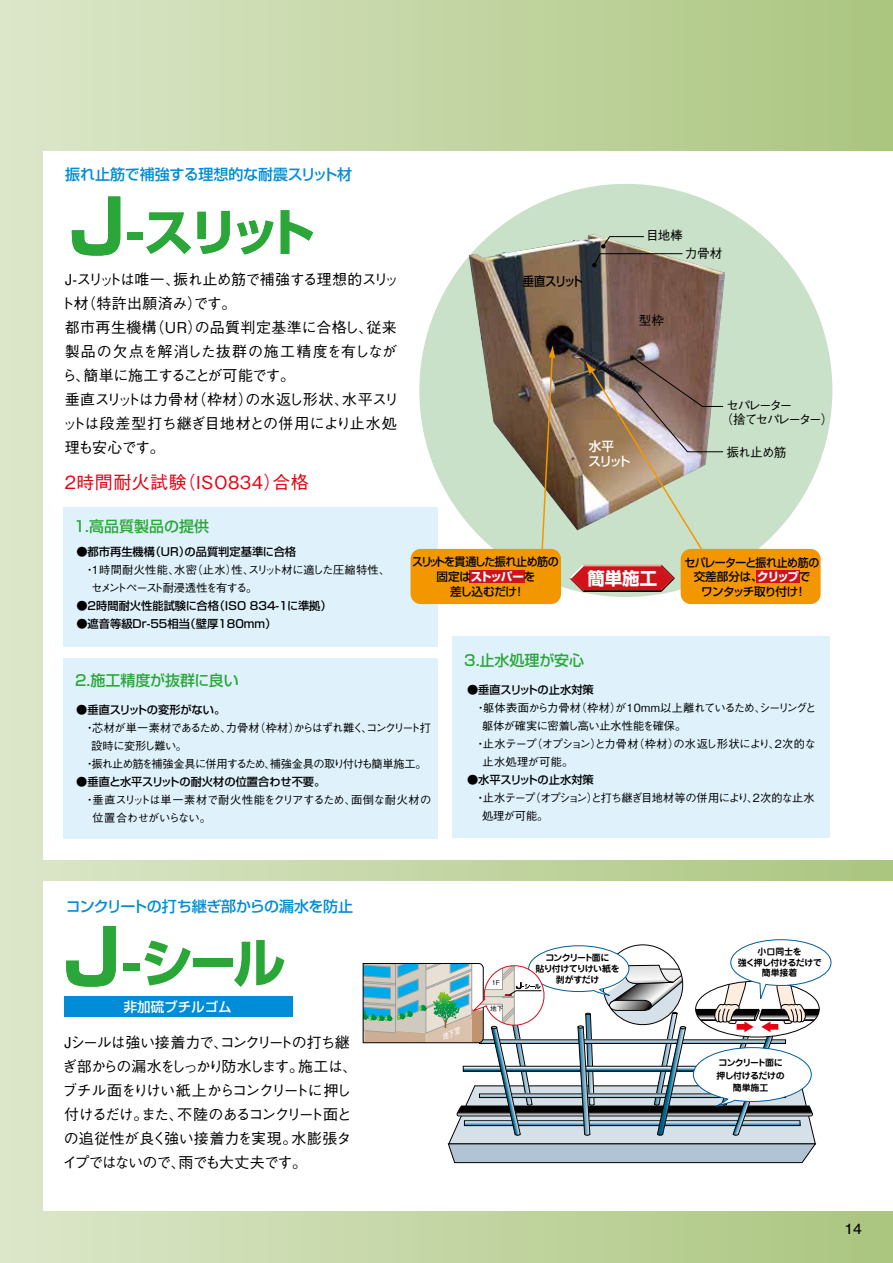
<style>
.page{position:relative;width:893px;height:1263px;background:#fff}
.page>*{position:absolute;margin:0;border:0;box-sizing:border-box;transform-origin:0 0}
.t1{font:500 18px "Gothic BBB Pr 5";letter-spacing:.025em;color:#e60012}
.t2{font:700 17.4px "Shin Go Pr 5";color:#fff}
.t3{font:500 15px/24px "Gothic BBB Pr 5";letter-spacing:-.08em;color:#000}
.t4{font:500 15px "Gothic BBB Pr 5";letter-spacing:-.045em;color:#000}
.t5{font:500 15px "Shin Go Pr 5";letter-spacing:-.015em;color:#008cd6}
.t6{font:500 15px "Shin Go Pr 5";color:#2aa738}
.t7{font:500 15px "Gothic BBB Pr 5";letter-spacing:.03em;color:#000}
.t8{font:500 15px "Gothic BBB Pr 5";letter-spacing:-.01em;color:#000}
.t9{font:500 15px "Gothic BBB Pr 5";letter-spacing:.055em;color:#000}
.t10{font:500 15px "Gothic BBB Pr 5";letter-spacing:.015em;color:#000}
.t11{font:15px "Helvetica";color:#000;scale:1.06 1}
.t12{font:500 13.5px "Shin Go Pr 5";color:#fff}
.t13{font:500 12.6px/14.4px "Gothic BBB Pr 5";letter-spacing:-.155em;color:#000}
.t14{font:500 12.6px "Gothic BBB Pr 5";letter-spacing:-.085em;color:#000}
.t15{font:500 12.6px "Shin Go Pr 5";letter-spacing:-.12em;color:#000;scale:.9 1}
.t16{font:500 12.6px/15.1px "Shin Go Pr 5";letter-spacing:-.17em;color:#fff}
.t17{font:500 11.55px/14.9px "Shin Go Pr 5";letter-spacing:-.05em;color:#000;text-align:center;scale:.94 1}
.t18{font:500 11.55px/14.9px "Shin Go Pr 5";letter-spacing:-.05em;color:#000;text-align:center;scale:.95 1}
.t19{font:500 11.25px "Shin Go Pr 5";color:#000}
.t20{font:500 11.25px/18px "Gothic BBB Pr 5";letter-spacing:-.02em;color:#000}
.t21{font:500 11.25px/18px "Gothic BBB Pr 5";letter-spacing:-.05em;color:#000}
.t22{font:500 11.25px/18px "Gothic BBB Pr 5";letter-spacing:-.08em;color:#000}
.t23{font:500 11.25px/18px "Gothic BBB Pr 5";letter-spacing:-.025em;color:#000}
.t24{font:500 11.25px "Gothic BBB Pr 5";letter-spacing:-.075em;color:#000}
.t25{font:500 11.25px "Shin Go Pr 5";letter-spacing:-.02em;color:#000}
.t26{font:700 9px/10.6px "Jun 501 Pro";letter-spacing:-.055em;color:#000;text-align:center}
.t27{font:500 6.75px "Gothic BBB Pr 5";color:#000}
.s1{font-weight:700;color:#fff}
</style>
<div class="page">
<div style="left:0;top:0;width:893px;height:1263px;background:linear-gradient(to right,#dce7ca,#abc57f)"></div>
<div style="left:43px;top:151px;width:850px;height:708px;background:#fff"></div>
<div style="left:43px;top:882px;width:850px;height:329px;background:#fff"></div>
<div style="left:63px;top:507px;width:375px;height:140px;background:#dff2fc"></div>
<div style="left:64px;top:996px;width:228px;height:21px;background:#008cd6"></div>
<div style="left:63px;top:658px;width:375px;height:180px;background:#dff2fc"></div>
<div style="left:452px;top:636px;width:377px;height:202px;background:#dff2fc"></div>
<svg style="left:144px;top:940px;width:47px;height:45px"></svg>
<div style="left:194px;top:958px;width:39px;height:9px;background:#2aa738"></div>
<svg style="left:234px;top:940px;width:50px;height:47px"></svg>
<svg style="left:66px;top:926px;width:50px;height:61px"></svg>
<div style="left:123px;top:963px;width:16px;height:8px;background:#2aa738"></div>
<div style="left:127px;top:232px;width:16px;height:8px;background:#2aa738"></div>
<svg style="left:72px;top:196px;width:48px;height:60px"></svg>
<svg style="left:146px;top:212px;width:45px;height:42px"></svg>
<svg style="left:198px;top:211px;width:32px;height:43px"></svg>
<svg style="left:237px;top:220px;width:36px;height:35px"></svg>
<svg style="left:281px;top:210px;width:32px;height:44px"></svg>
<div style="left:419px;top:184px;width:413px;height:413px;background:#c9e1c8;border-radius:50%"></div>
<div style="left:411px;top:549px;width:150px;height:55px;background:#f39700;border-radius:10px"></div>
<div style="left:681px;top:549px;width:140px;height:55px;background:#f39700;border-radius:10px"></div>
<img style="left:469px;top:234px;width:256px;height:296px">
<svg style="left:592px;top:236px;width:91px;height:31px"></svg>
<svg style="left:569px;top:565px;width:106px;height:27px;background:#c43638"></svg>
<div style="left:756px;top:570px;width:43px;height:13px;background:#d0121b"></div>
<div style="left:470px;top:570px;width:55px;height:13px;background:#d0121b"></div>
<svg style="left:541px;top:346px;width:14px;height:204px"></svg>
<img style="left:586px;top:355px;width:138px;height:197px">
<hr style="left:0;top:0;width:1px;height:1263px;background:#dce6ca">
<svg style="left:363px;top:939px;width:469px;height:224px"></svg>
<p class="t5" style="left:65px;top:162px;width:288px">振れ止筋で補強する理想的な耐震スリット材</p>
<p class="t4" style="left:65px;top:267px;width:336px">J-スリットは唯一、振れ止め筋で補強する理想的スリッ</p>
<p class="t10" style="left:60px;top:291px;width:178px">ト材（特許出願済み）です。</p>
<p class="t7" style="left:65px;top:315px;width:334px">都市再生機構（UR）の品質判定基準に合格し、従来</p>
<p class="t9" style="left:65px;top:339px;width:334px">製品の欠点を解消した抜群の施工精度を有しなが</p>
<p class="t4" style="left:62px;top:363px;width:235px">ら、簡単に施工することが可能です。</p>
<p class="t4" style="left:65px;top:387px;width:336px">垂直スリットは力骨材（枠材）の水返し形状、水平スリ</p>
<p class="t8" style="left:62px;top:411px;width:336px">ットは段差型打ち継ぎ目地材との併用により止水処</p>
<p class="t4" style="left:65px;top:435px;width:102px">理も安心です。</p>
<p class="t1" style="left:65px;top:468px;width:246px">2時間耐火試験（ISO834）合格</p>
<p class="t6" style="left:74px;top:514px;width:137px">1.高品質製品の提供</p>
<p class="t19" style="left:76px;top:542px;width:221px">●都市再生機構（UR）の品質判定基準に合格</p>
<p class="t21" style="left:76px;top:559px;width:316px">　・1時間耐火性能、水密（止水）性、スリット材に適した圧縮特性、　 セメントペースト耐浸透性を有する。</p>
<p class="t19" style="left:76px;top:596px;width:257px">●2時間耐火性能試験に合格（ISO 834-1に準拠）</p>
<p class="t19" style="left:76px;top:614px;width:201px">●遮音等級Dr-55相当（壁厚180mm）</p>
<p class="t14" style="left:646px;top:225px;width:38px">目地棒</p>
<p class="t15" style="left:523px;top:271px;width:69px">垂直スリット</p>
<p class="t14" style="left:639px;top:310px;width:27px">型枠</p>
<p class="t14" style="left:685px;top:243px;width:39px">力骨材</p>
<p class="t16" style="left:588px;top:437px;width:44px">水平<br>スリット</p>
<p class="t13" style="left:720px;top:397px;width:114px;text-indent:6px">セパレーター<br>（捨てセパレーター）</p>
<p class="t14" style="left:726px;top:442px;width:62px">振れ止め筋</p>
<p class="t18" style="left:412px;top:553px;width:156px">スリットを貫通した振れ止め筋の固定は<span class="s1">ストッパー</span>を<br>差し込むだけ！</p>
<p class="t2" style="left:587px;top:564px;width:71px">簡単施工</p>
<p class="t6" style="left:464px;top:648px;width:121px">3.止水処理が安心</p>
<p class="t17" style="left:685px;top:554px;width:145px">セパレーターと振れ止め筋の交差部分は、<span class="s1">クリップ</span>で<br>ワンタッチ取り付け！</p>
<p class="t6" style="left:75px;top:668px;width:165px">2.施工精度が抜群に良い</p>
<p class="t25" style="left:76px;top:701px;width:150px">●垂直スリットの変形がない。</p>
<p class="t22" style="left:76px;top:718px;width:356px">　・芯材が単一素材であるため、力骨材（枠材）からはずれ難く、コンクリート打　 設時に変形し難い。</p>
<p class="t24" style="left:84px;top:755px;width:344px">・振れ止め筋を補強金具に併用するため、補強金具の取り付けも簡単施工。</p>
<p class="t19" style="left:76px;top:773px;width:251px">●垂直と水平スリットの耐火材の位置合わせ不要。</p>
<p class="t23" style="left:76px;top:790px;width:357px;text-indent:8px">・垂直スリットは単一素材で耐火性能をクリアするため、面倒な耐火材の　 位置合わせがいらない。</p>
<p class="t19" style="left:467px;top:680px;width:128px">●垂直スリットの止水対策</p>
<p class="t20" style="left:467px;top:698px;width:351px">　・躯体表面から力骨材（枠材）が10mm以上離れているため、シーリングと　 躯体が確実に密着し高い止水性能を確保。<br>　・止水テープ（オプション）と力骨材（枠材）の水返し形状により、2次的な　 止水処理が可能。</p>
<p class="t19" style="left:467px;top:770px;width:128px">●水平スリットの止水対策</p>
<p class="t21" style="left:467px;top:788px;width:349px">　・止水テープ（オプション）と打ち継ぎ目地材等の併用により、2次的な止水　 処理が可能。</p>
<p class="t5" style="left:66px;top:894px;width:289px">コンクリートの打ち継ぎ部からの漏水を防止</p>
<p class="t12" style="left:124px;top:996px;width:109px">非加硫ブチルゴム</p>
<p class="t3" style="left:62px;top:1029px;width:297px">Jシールは強い接着力で、コンクリートの打ち継ぎ部からの漏水をしっかり防水します。施工は、ブチル面をりけい紙上からコンクリートに押し付けるだけ。また、不陸のあるコンクリート面との追従性が良く強い接着力を実現。水膨張タイプではないので、雨でも大丈夫です。</p>
<p class="t27" style="left:492px;top:977px;width:10px">1F</p>
<p class="t27" style="left:490px;top:1003px;width:15px">地下</p>
<p class="t26" style="left:535px;top:952px;width:86px">コンクリート面に<br>貼り付けてりけい紙を剥がすだけ</p>
<p class="t26" style="left:738px;top:945px;width:85px">小口同士を<br>強く押し付けるだけで簡単接着</p>
<p class="t26" style="left:716px;top:1056px;width:70px;line-height:12.5px">コンクリート面に押し付けるだけの簡単施工</p>
<p class="t11" style="left:844px;top:1217px;width:18px">14</p>
</div>
